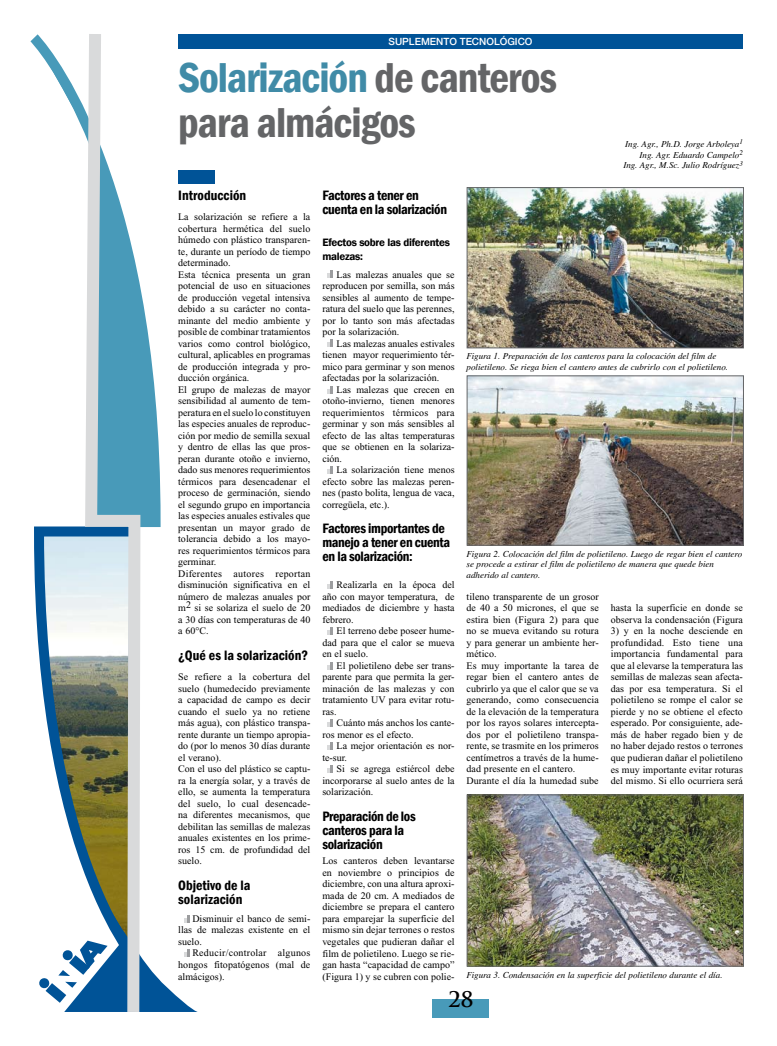
<style>
.page{position:relative;width:777px;height:1046px;background:#fff}
.page>*{position:absolute;margin:0;border:0;box-sizing:border-box;transform-origin:0 0}
.t1{font:600 condensed 43px/45px "Franklin Gothic";letter-spacing:-.025em;color:#646567}
.t2{font:700 21px "Trajan Pro";color:#000}
.t3{font:600 condensed 14px/14px "Franklin Gothic";letter-spacing:-.025em;color:#000}
.t4{font:600 condensed 14px/14px "Franklin Gothic";color:#000}
.t5{font:600 11px/14px "Franklin Gothic";letter-spacing:-.025em;color:#000}
.t6{font:10px/11.5px "Times New Roman";color:#000;text-align:justify}
.t7{font:500 10px "Helvetica Neue";color:#fff}
.t8{font:italic 9px/10.8px "Times";color:#000}
.s1{color:#408ba7}
</style>
<div class="page">
<div style="left:432px;top:1000px;width:57px;height:18px;background:#489ab9"></div>
<svg style="left:30px;top:34px;width:131px;height:487px"></svg>
<div style="left:179px;top:35px;width:564px;height:14px;background:#005397"></div>
<svg style="left:327px;top:270px;width:5px;height:8px"></svg>
<svg style="left:327px;top:340px;width:5px;height:7px"></svg>
<svg style="left:327px;top:386px;width:5px;height:7px"></svg>
<svg style="left:327px;top:466px;width:5px;height:8px"></svg>
<svg style="left:327px;top:581px;width:5px;height:7px"></svg>
<svg style="left:327px;top:628px;width:5px;height:7px"></svg>
<svg style="left:327px;top:662px;width:5px;height:7px"></svg>
<svg style="left:327px;top:719px;width:5px;height:7px"></svg>
<svg style="left:49px;top:915px;width:149px;height:97px"></svg>
<svg style="left:327px;top:742px;width:5px;height:8px"></svg>
<svg style="left:327px;top:765px;width:5px;height:8px"></svg>
<img style="left:468px;top:796px;width:274px;height:169px">
<div style="left:466px;top:794px;width:278px;height:173px;border:1px solid #646567"></div>
<img style="left:468px;top:189px;width:274px;height:157px">
<div style="left:466px;top:187px;width:278px;height:161px;border:1px solid #646567"></div>
<img style="left:468px;top:377px;width:274px;height:167px">
<div style="left:466px;top:375px;width:278px;height:171px;border:1px solid #646567"></div>
<div style="left:178px;top:170px;width:37px;height:13px;background:#005397"></div>
<svg style="left:34px;top:521px;width:132px;height:473px"></svg>
<svg style="left:79px;top:34px;width:67px;height:978px"></svg>
<p class="t7" style="left:388px;top:36px;width:145px">SUPLEMENTO TECNOLÓGICO</p>
<h1 class="t1" style="left:178px;top:55px;width:380px"><span class="s1">Solarización</span> de canteros para almácigos</h1>
<p class="t8" style="left:623px;top:138px;width:121px;text-align:right">Ing. Agr., Ph.D. Jorge Arboleya<sup>1<br></sup>Ing. Agr. Eduardo Campelo<sup>2<br></sup>Ing. Agr., M.Sc. Julio Rodríguez<sup>3</sup></p>
<h3 class="t4" style="left:178px;top:188px;width:69px">Introducción</h3>
<p class="t6" style="left:178px;top:211px;width:134px;text-align:left">La solarización se refiere a la cobertura hermética del suelo húmedo con plástico transparen&shy;te, durante un período de tiempo determinado.<br>Esta técnica presenta un gran potencial de uso en situaciones de producción vegetal intensiva debido a su carácter no conta&shy;minante del medio ambiente y posible de combinar tratamientos varios como control biológico, cultural, aplicables en programas de producción integrada y pro&shy;ducción orgánica.<br>El grupo de malezas de mayor sensibilidad al aumento de tem&shy;peratura en el suelo lo constituyen las especies anuales de reproduc&shy;ción por medio de semilla sexual y dentro de ellas las que pros&shy;peran durante otoño e invierno, dado sus menores requerimientos térmicos para desencadenar el proceso de germinación, siendo el segundo grupo en importancia las especies anuales estivales que presentan un mayor grado de tolerancia debido a los mayo&shy;res requerimientos térmicos para germinar.<br>Diferentes autores reportan disminución significativa en el número de malezas anuales por m2 si se solariza el suelo de 20 a 30 días con temperaturas de 40 a 60°C.</p>
<h3 class="t4" style="left:178px;top:648px;width:131px">¿Qué es la solarización?</h3>
<p class="t6" style="left:178px;top:671px;width:134px;text-align:left">Se refiere a la cobertura del suelo (humedecido previamente a capacidad de campo es decir cuando el suelo ya no retiene más agua), con plástico transpa&shy;rente durante un tiempo apropia&shy;do (por lo menos 30 días durante el verano).<br>Con el uso del plástico se captu&shy;ra la energía solar, y a través de ello, se aumenta la temperatura del suelo, lo cual desencade&shy;na diferentes mecanismos, que debilitan las semillas de malezas anuales existentes en los prime&shy;ros 15 cm. de profundidad del suelo.</p>
<h3 class="t4" style="left:178px;top:878px;width:74px">Objetivo de la solarización</h3>
<p class="t6" style="left:178px;top:913px;width:134px;text-indent:14px">Disminuir el banco de semi&shy;llas de malezas existente en el suelo.</p>
<p class="t6" style="left:178px;top:948px;width:134px;text-indent:14px">Reducir/controlar algunos hongos fitopatógenos (mal de almácigos).</p>
<h3 class="t3" style="left:322px;top:188px;width:126px">Factores a tener en cuenta en la solarización</h3>
<p class="t5" style="left:322px;top:235px;width:129px">Efectos sobre las diferentes malezas:</p>
<p class="t6" style="left:322px;top:269px;width:134px;text-indent:14px">Las malezas anuales que se reproducen por semilla, son más sensibles al aumento de tempe&shy;ratura del suelo que las perennes, por lo tanto son más afectadas por la solarización.</p>
<p class="t6" style="left:322px;top:338px;width:134px;text-indent:14px">Las malezas anuales estivales tienen mayor requerimiento tér&shy;mico para germinar y son menos afectadas por la solarización.</p>
<p class="t6" style="left:322px;top:384px;width:134px;text-indent:14px">Las malezas que crecen en otoño-invierno, tienen menores requerimientos térmicos para germinar y son más sensibles al efecto de las altas temperaturas que se obtienen en la solariza&shy;ción.</p>
<p class="t6" style="left:322px;top:464px;width:134px;text-indent:14px">La solarización tiene menos efecto sobre las malezas peren&shy;nes (pasto bolita, lengua de vaca, corregüela, etc.).</p>
<h3 class="t3" style="left:322px;top:521px;width:129px">Factores importantes de manejo a tener en cuenta en la solarización:</h3>
<p class="t6" style="left:322px;top:579px;width:134px;text-indent:14px">Realizarla en la época del año con mayor temperatura, de mediados de diciembre y hasta febrero.</p>
<p class="t6" style="left:322px;top:625px;width:134px;text-indent:14px">El terreno debe poseer hume&shy;dad para que el calor se mueva en el suelo.</p>
<p class="t6" style="left:322px;top:660px;width:134px;text-indent:14px">El polietileno debe ser trans&shy;parente para que permita la ger&shy;minación de las malezas y con tratamiento UV para evitar rotu&shy;ras.</p>
<p class="t6" style="left:322px;top:718px;width:134px;text-indent:14px">Cuánto más anchos los cante&shy;ros menor es el efecto.</p>
<p class="t6" style="left:322px;top:741px;width:134px;text-indent:14px">La mejor orientación es nor&shy;te-sur.</p>
<p class="t6" style="left:322px;top:764px;width:134px;text-indent:14px">Si se agrega estiércol debe incorporarse al suelo antes de la solarización.</p>
<h3 class="t3" style="left:322px;top:809px;width:95px">Preparación de los canteros para la solarización</h3>
<p class="t6" style="left:322px;top:856px;width:134px">Los canteros deben levantarse en noviembre o principios de diciembre, con una altura aproxi&shy;mada de 20 cm. A mediados de diciembre se prepara el cantero para emparejar la superficie del mismo sin dejar terrones o restos vegetales que pudieran dañar el film de polietileno. Luego se rie&shy;gan hasta “capacidad de campo” (Figura 1) y se cubren con polie-</p>
<p class="t8" style="left:466px;top:350px;width:263px">Figura 1. Preparación de los canteros para la colocación del film de polietileno. Se riega bien el cantero antes de cubrirlo con el polietileno.</p>
<p class="t8" style="left:466px;top:548px;width:277px">Figura 2. Colocación del film de polietileno. Luego de regar bien el cantero se procede a estirar el film de polietileno de manera que quede bien adherido al cantero.</p>
<p class="t6" style="left:466px;top:591px;width:134px;text-align:left">tileno transparente de un grosor de 40 a 50 micrones, el que se estira bien (Figura 2) para que no se mueva evitando su rotura y para generar un ambiente her&shy;mético.<br>Es muy importante la tarea de regar bien el cantero antes de cubrirlo ya que el calor que se va generando, como consecuencia de la elevación de la temperatura por los rayos solares intercepta&shy;dos por el polietileno transpa&shy;rente, se trasmite en los primeros centímetros a través de la hume&shy;dad presente en el cantero.<br>Durante el día la humedad sube</p>
<p class="t6" style="left:611px;top:602px;width:134px">hasta la superficie en donde se observa la condensación (Figura</p>
<p class="t6" style="left:611px;top:625px;width:134px">3) y en la noche desciende en profundidad. Esto tiene una importancia fundamental para que al elevarse la temperatura las semillas de malezas sean afecta&shy;das por esa temperatura. Si el polietileno se rompe el calor se pierde y no se obtiene el efecto esperado. Por consiguiente, ade&shy;más de haber regado bien y de no haber dejado restos o terrones que pudieran dañar el polietileno es muy importante evitar roturas del mismo. Si ello ocurriera será</p>
<p class="t8" style="left:466px;top:970px;width:257px">Figura 3. Condensación en la superficie del polietileno durante el día.</p>
<h2 class="t2" style="left:448px;top:987px;width:27px">28</h2>
</div>
